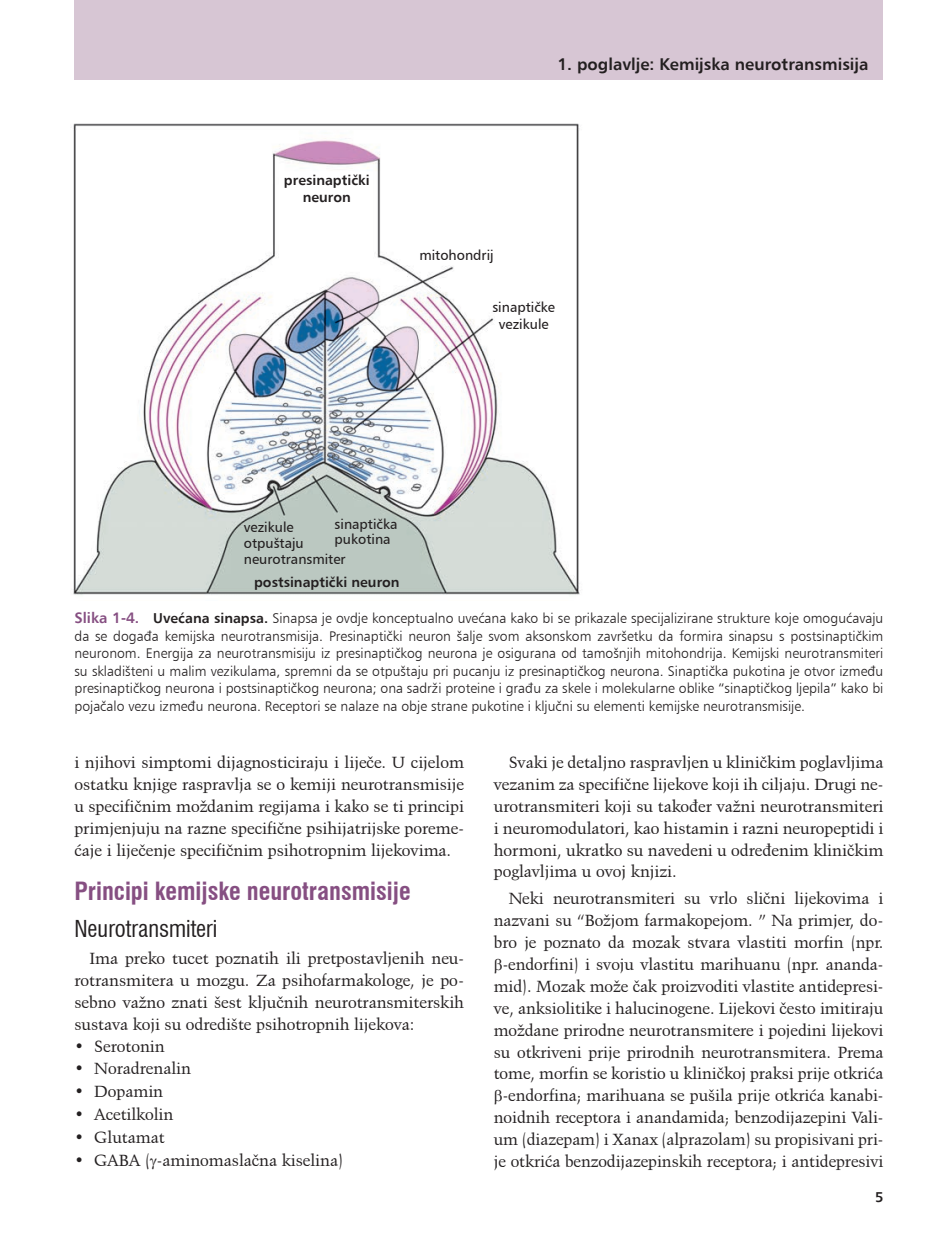
<style>
.page{position:relative;width:943px;height:1241px;background:#fff}
.page>*{position:absolute;margin:0;border:0;box-sizing:border-box;transform-origin:0 0}
.t1{font:700 condensed 24.5px "Swiss 721 BT";color:#864f82}
.t2{font:condensed 22.75px "Swiss 721 BT";color:#231f20}
.t3{font:16.62px "Humanist 777 BT Bold B";color:#231f20}
.t4{font:16.28px/21.9px "Kuenstler 480 BT";color:#231f20;text-align:justify}
.t5{font:14px/17.5px "Humanist 777 BT Light B";color:#231f20;text-align:justify}
.t6{font:14px/15.8px "Humanist 777 BT Roman B";color:#231f20}
.t7{font:14px/17.5px "Humanist 777 BT Bold B";color:#231f20;text-align:center}
.s1{font-family:"Humanist 777 BT Bold B";font-size:14.88px;color:#864f82}
.s2{font-family:"Humanist 777 BT Bold B"}
</style>
<div class="page">
<div style="left:74px;top:0;width:809px;height:79px;background:#d7c6d4"></div>
<img style="left:73px;top:123px;width:507px;height:472px">
<p class="t7" style="left:284px;top:171px;width:87px">presinaptički neuron</p>
<p class="t3" style="left:557px;top:53px;width:313px">1. poglavlje: Kemijska neurotransmisija</p>
<p class="t6" style="left:419px;top:247px;width:76px">mitohondrij</p>
<p class="t6" style="left:492px;top:298px;width:64px;line-height:17.5px;text-align:center">sinaptičke vezikule</p>
<p class="t6" style="left:334px;top:515px;width:64px">sinaptička pukotina</p>
<p class="t6" style="left:244px;top:519px;width:103px">vezikule otpuštaju neurotransmiter</p>
<p class="t7" style="left:254px;top:573px;width:147px">postsinaptički neuron</p>
<p class="t5" style="left:74px;top:609px;width:810px"><span class="s1">Slika 1-4.</span> <span class="s2">Uvećana sinapsa.</span> Sinapsa je ovdje konceptualno uvećana kako bi se prikazale specijalizirane strukture koje omogućavaju da se događa kemijska neurotransmisija. Presinaptički neuron šalje svom aksonskom završetku da formira sinapsu s postsinaptičkim neuronom. Energija za neurotransmisiju iz presinaptičkog neurona je osigurana od tamošnjih mitohondrija. Kemijski neurotransmiteri su skladišteni u malim vezikulama, spremni da se otpuštaju pri pucanju iz presinaptičkog neurona. Sinaptička pukotina je otvor između presinaptičkog neurona i postsinaptičkog neurona; ona sadrži proteine i građu za skele i molekularne oblike “sinaptičkog ljepila” kako bi pojačalo vezu između neurona. Receptori se nalaze na obje strane pukotine i ključni su elementi kemijske neurotransmisije.</p>
<p class="t4" style="left:74px;top:751px;width:391px">i njihovi simptomi dijagnosticiraju i liječe. U cijelom ostatku knjige raspravlja se o kemiji neurotransmisije u specifičnim moždanim regijama i kako se ti principi primjenjuju na razne specifične psihijatrijske poreme&shy;ćaje i liječenje specifičnim psihotropnim lijekovima.</p>
<h1 class="t1" style="left:74px;top:876px;width:338px">Principi kemijske neurotransmisije</h1>
<h2 class="t2" style="left:74px;top:915px;width:144px">Neurotransmiteri</h2>
<p class="t4" style="left:74px;top:946px;width:391px;text-indent:15px">Ima preko tucet poznatih ili pretpostavljenih neu&shy;rotransmitera u mozgu. Za psihofarmakologe, je po&shy;sebno važno znati šest ključnih neurotransmiterskih sustava koji su odredište psihotropnih lijekova:</p>
<p class="t4" style="left:74px;top:1034px;width:92px">• Serotonin</p>
<p class="t4" style="left:74px;top:1057px;width:118px">• Noradrenalin</p>
<p class="t4" style="left:74px;top:1080px;width:90px">• Dopamin</p>
<p class="t4" style="left:74px;top:1103px;width:100px">• Acetilkolin</p>
<p class="t4" style="left:74px;top:1125px;width:92px">• Glutamat</p>
<p class="t4" style="left:74px;top:1148px;width:270px">• GABA ( -aminomaslačna kiselina)</p>
<p class="t4" style="left:494px;top:751px;width:391px;text-indent:15px">Svaki je detaljno raspravljen u kliničkim poglavljima vezanim za specifične lijekove koji ih ciljaju. Drugi ne&shy;urotransmiteri koji su također važni neurotransmiteri i neuromodulatori, kao histamin i razni neuropeptidi i hormoni, ukratko su navedeni u određenim kliničkim poglavljima u ovoj knjizi.</p>
<p class="t4" style="left:494px;top:887px;width:391px;text-align:right">Neki neurotransmiteri su vrlo slični lijekovima i nazvani su “Božjom farmakopejom. ” Na primjer, do&shy;bro je poznato da mozak stvara vlastiti morfin (npr. -endorfini) i svoju vlastitu marihuanu (npr. ananda&shy;mid). Mozak može čak proizvoditi vlastite antidepresi&shy;ve, anksiolitike i halucinogene. Lijekovi često imitiraju moždane prirodne neurotransmitere i pojedini lijekovi su otkriveni prije prirodnih neurotransmitera. Prema tome, morfin se koristio u kliničkoj praksi prije otkrića -endorfina; marihuana se pušila prije otkrića kanabi&shy;noidnih receptora i anandamida; benzodijazepini Vali&shy;um (diazepam) i Xanax (alprazolam) su propisivani pri&shy;je otkrića benzodijazepinskih receptora; i antidepresivi</p>
<p class="t7" style="left:875px;top:1187px;width:10px">5</p>
</div>
